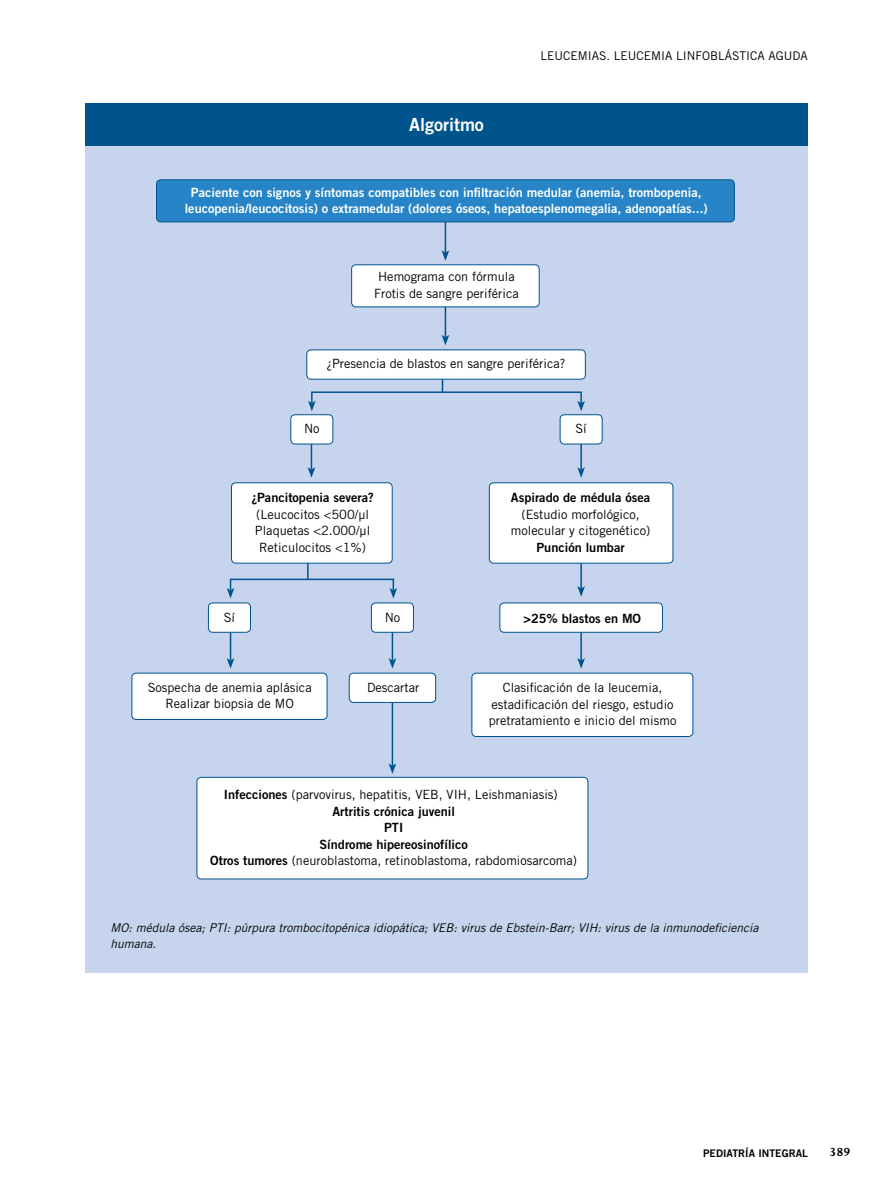
<style>
.page{position:relative;width:893px;height:1191px;background:#fff}
.page>*{position:absolute;margin:0;border:0;box-sizing:border-box;transform-origin:0 0}
.t1{font:18px "Trade Gothic Bold Two";color:#fff}
.t2{font:700 13.5px "Joanna MT Std";color:#000}
.t3{font:12.75px/16.5px "Trade Gothic";color:#000;text-align:center}
.t4{font:12.75px/16.5px "Trade Gothic Bold Two";color:#fff;text-align:center}
.t5{font:12.75px/16.5px "Trade Gothic Bold Two";color:#000;text-align:center}
.t6{font:italic 12px/16.5px "Trade Gothic";color:#000}
.t7{font:12px "Trade Gothic";color:#000}
.t8{font:10.5px "Trade Gothic Bold Two";color:#000}
.s1{font-family:"Trade Gothic Bold Two"}
</style>
<div class="page">
<div style="left:85px;top:143px;width:723px;height:829px;background:#c7d4ee"></div>
<hr style="left:445px;top:216px;width:1px;height:37px;background:#00548e">
<svg style="left:442px;top:250px;width:7px;height:11px"></svg>
<hr style="left:445px;top:300px;width:1px;height:37px;background:#00548e">
<svg style="left:442px;top:335px;width:7px;height:10px"></svg>
<hr style="left:230px;top:623px;width:1px;height:37px;background:#00548e">
<svg style="left:227px;top:658px;width:7px;height:10px"></svg>
<hr style="left:392px;top:623px;width:1px;height:37px;background:#00548e">
<svg style="left:389px;top:658px;width:7px;height:10px"></svg>
<hr style="left:392px;top:696px;width:1px;height:69px;background:#00548e">
<svg style="left:389px;top:763px;width:7px;height:11px"></svg>
<hr style="left:580px;top:623px;width:2px;height:37px;background:#00548e">
<svg style="left:577px;top:658px;width:8px;height:10px"></svg>
<hr style="left:580px;top:551px;width:2px;height:37px;background:#00548e">
<svg style="left:577px;top:586px;width:8px;height:10px"></svg>
<hr style="left:580px;top:432px;width:2px;height:37px;background:#00548e">
<svg style="left:577px;top:467px;width:8px;height:11px"></svg>
<div style="left:311px;top:391px;width:271px;height:13px;border:2px solid #00548e"></div>
<svg style="left:577px;top:401px;width:8px;height:10px"></svg>
<svg style="left:229px;top:374px;width:215px;height:215px"></svg>
<svg style="left:227px;top:588px;width:7px;height:10px"></svg>
<svg style="left:389px;top:588px;width:8px;height:10px"></svg>
<svg style="left:307px;top:563px;width:2px;height:16px"></svg>
<div style="left:85px;top:103px;width:723px;height:42px;background:#00548e"></div>
<div style="left:156px;top:180px;width:578px;height:42px;background:#2784c6;border-radius:4px"></div>
<div style="left:156px;top:180px;width:579px;height:42px;border:1px solid #00548e;border-radius:4px"></div>
<div style="left:352px;top:265px;width:187px;height:42px;background:#fff;border-radius:4px"></div>
<div style="left:351px;top:264px;width:188px;height:43px;border:1px solid #00548e;border-radius:4px"></div>
<div style="left:307px;top:350px;width:278px;height:29px;background:#fff;border-radius:4px"></div>
<div style="left:307px;top:350px;width:279px;height:29px;border:1px solid #00548e;border-radius:4px"></div>
<div style="left:231px;top:483px;width:161px;height:80px;background:#fff;border-radius:4px"></div>
<div style="left:231px;top:482px;width:161px;height:81px;border:1px solid #00548e;border-radius:4px"></div>
<div style="left:132px;top:673px;width:195px;height:46px;background:#fff;border-radius:4px"></div>
<div style="left:132px;top:673px;width:195px;height:46px;border:1px solid #00548e;border-radius:4px"></div>
<div style="left:472px;top:673px;width:221px;height:63px;background:#fff;border-radius:4px"></div>
<div style="left:472px;top:673px;width:221px;height:63px;border:1px solid #00548e;border-radius:4px"></div>
<div style="left:197px;top:777px;width:391px;height:102px;background:#fff;border-radius:4px"></div>
<div style="left:197px;top:777px;width:391px;height:102px;border:1px solid #00548e;border-radius:4px"></div>
<div style="left:349px;top:673px;width:87px;height:29px;background:#fff;border-radius:4px"></div>
<div style="left:349px;top:673px;width:87px;height:29px;border:1px solid #00548e;border-radius:4px"></div>
<div style="left:489px;top:483px;width:184px;height:80px;background:#fff;border-radius:4px"></div>
<div style="left:489px;top:482px;width:184px;height:81px;border:1px solid #00548e;border-radius:4px"></div>
<div style="left:291px;top:415px;width:42px;height:29px;background:#fff;border-radius:4px"></div>
<div style="left:291px;top:414px;width:42px;height:30px;border:1px solid #00548e;border-radius:4px"></div>
<div style="left:371px;top:603px;width:42px;height:29px;background:#fff;border-radius:4px"></div>
<div style="left:371px;top:603px;width:43px;height:29px;border:1px solid #00548e;border-radius:4px"></div>
<div style="left:500px;top:603px;width:162px;height:29px;background:#fff;border-radius:4px"></div>
<div style="left:500px;top:603px;width:163px;height:29px;border:1px solid #00548e;border-radius:4px"></div>
<div style="left:208px;top:603px;width:42px;height:29px;background:#fff;border-radius:4px"></div>
<div style="left:208px;top:603px;width:43px;height:29px;border:1px solid #00548e;border-radius:4px"></div>
<div style="left:560px;top:415px;width:42px;height:29px;background:#fff;border-radius:4px"></div>
<div style="left:560px;top:414px;width:42px;height:30px;border:1px solid #00548e;border-radius:4px"></div>
<h1 class="t1" style="left:409px;top:114px;width:76px">Algoritmo</h1>
<p class="t7" style="left:541px;top:49px;width:269px">Leucemias. Leucemia linfoblástica aguda</p>
<p class="t4" style="left:185px;top:184px;width:525px">Paciente con signos y síntomas compatibles con infiltración medular (anemia, trombopenia, leucopenia/leucocitosis) o extramedular (dolores óseos, hepatoesplenomegalia, adenopatías...)</p>
<p class="t3" style="left:374px;top:268px;width:146px">Hemograma con fórmula<br>Frotis de sangre periférica</p>
<p class="t3" style="left:326px;top:355px;width:241px">¿Presencia de blastos en sangre periférica?</p>
<p class="t3" style="left:304px;top:420px;width:17px">No</p>
<p class="t3" style="left:575px;top:420px;width:13px">Sí</p>
<p class="t5" style="left:252px;top:489px;width:124px">¿Pancitopenia severa?</p>
<p class="t3" style="left:255px;top:506px;width:117px">(Leucocitos &lt;500/µl<br>Plaquetas &lt;2.000/µl<br>Reticulocitos &lt;1%)</p>
<p class="t5" style="left:511px;top:489px;width:141px">Aspirado de médula ósea</p>
<p class="t3" style="left:511px;top:506px;width:141px">(Estudio morfológico, molecular y citogenético)</p>
<p class="t5" style="left:536px;top:539px;width:90px">Punción lumbar</p>
<p class="t3" style="left:224px;top:608px;width:13px">Sí</p>
<p class="t3" style="left:385px;top:608px;width:17px">No</p>
<p class="t5" style="left:523px;top:610px;width:119px">&gt;25% blastos en MO</p>
<p class="t3" style="left:367px;top:678px;width:54px">Descartar</p>
<p class="t3" style="left:148px;top:679px;width:165px">Sospecha de anemia aplásica<br>Realizar biopsia de MO</p>
<p class="t3" style="left:489px;top:679px;width:189px">Clasificación de la leucemia, estadificación del riesgo, estudio pretratamiento e inicio del mismo</p>
<p class="t3" style="left:224px;top:786px;width:335px"><span class="s1">Infecciones</span> (parvovirus, hepatitis, VEB, VIH, Leishmaniasis)</p>
<p class="t5" style="left:320px;top:802px;width:150px">Artritis crónica juvenil<br>PTI<br>Síndrome hipereosinofílico</p>
<p class="t3" style="left:210px;top:852px;width:368px"><span class="s1">Otros tumores</span> (neuroblastoma, retinoblastoma, rabdomiosarcoma)</p>
<p class="t6" style="left:111px;top:919px;width:649px">MO: médula ósea; PTI: púrpura trombocitopénica idiopática; VEB: virus de Ebstein-Barr; VIH: virus de la inmunodeficiencia humana.</p>
<p class="t8" style="left:703px;top:1146px;width:106px">PEDIATRÍA INTEGRAL</p>
<p class="t2" style="left:829px;top:1144px;width:23px">389</p>
</div>
